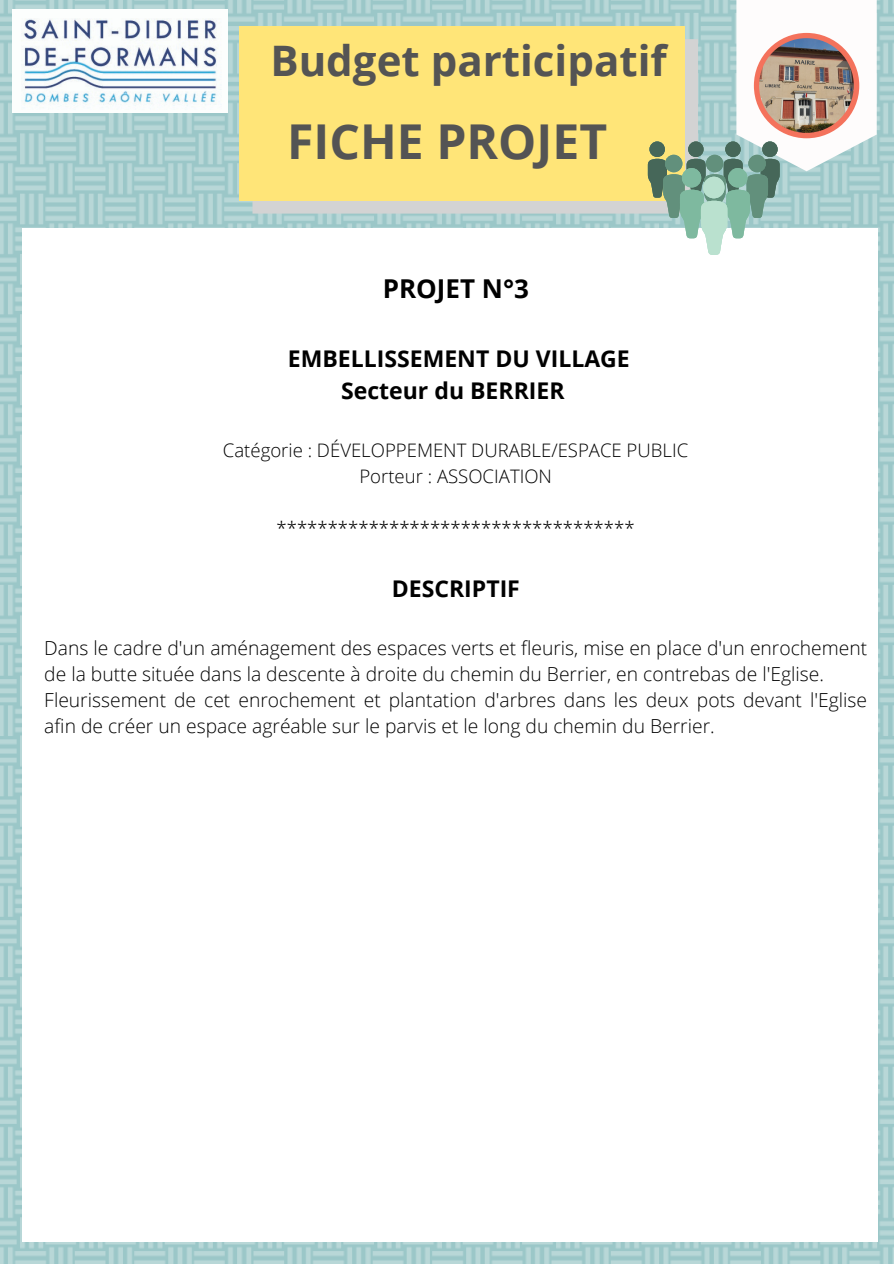
<style>
.page{position:relative;width:894px;height:1264px;background:#fff}
.page>*{position:absolute;margin:0;border:0;box-sizing:border-box;transform-origin:0 0}
.t1{font:700 48px "Open Sans";color:#545454}
.t2{font:700 42px "Open Sans";color:#545454}
.t3{font:700 25.95px "Open Sans";color:#000}
.t4{font:700 22.95px "Open Sans";color:#000}
.t5{font:300 19.2px/26px "Open Sans";color:#000}
.t6{font:300 18.6px "Open Sans";color:#000}
</style>
<div class="page">
<img style="left:0;top:0;width:893px;height:1263px">
<svg style="left:252px;top:200px;width:395px;height:13px;background:#d6d4cb"></svg>
<div style="left:239px;top:26px;width:445px;height:174px;background:#ffe578"></div>
<div style="left:23px;top:228px;width:854px;height:1014px;background:#fff"></div>
<svg style="left:647px;top:0;width:229px;height:255px"></svg>
<div style="left:702px;top:177px;width:22px;height:21px;background:#bae1cf;border-radius:50%"></div>
<img style="left:13px;top:9px;width:215px;height:104px">
<p class="t2" style="left:270px;top:31px;width:398px">Budget participatif</p>
<p class="t1" style="left:287px;top:108px;width:321px">FICHE PROJET</p>
<p class="t3" style="left:382px;top:270px;width:148px">PROJET N°3</p>
<p class="t4" style="left:288px;top:342px;width:343px">EMBELLISSEMENT DU VILLAGE</p>
<p class="t4" style="left:341px;top:374px;width:225px">Secteur du BERRIER</p>
<p class="t6" style="left:223px;top:437px;width:466px">Catégorie : DÉVELOPPEMENT DURABLE/ESPACE PUBLIC</p>
<p class="t6" style="left:359px;top:463px;width:194px">Porteur : ASSOCIATION</p>
<p class="t6" style="left:276px;top:515px;width:359px">***********************************</p>
<p class="t4" style="left:391px;top:572px;width:130px">DESCRIPTIF</p>
<p class="t5" style="left:44px;top:635px;width:824px">Dans le cadre d'un aménagement des espaces verts et fleuris, mise en place d'un enrochement de la butte située dans la descente à droite du chemin du Berrier, en contrebas de l'Eglise.</p>
<p class="t5" style="left:44px;top:686px;width:824px">Fleurissement de cet enrochement et plantation d'arbres dans les deux pots devant l'Eglise afin de créer un espace agréable sur le parvis et le long du chemin du Berrier.</p>
</div>
